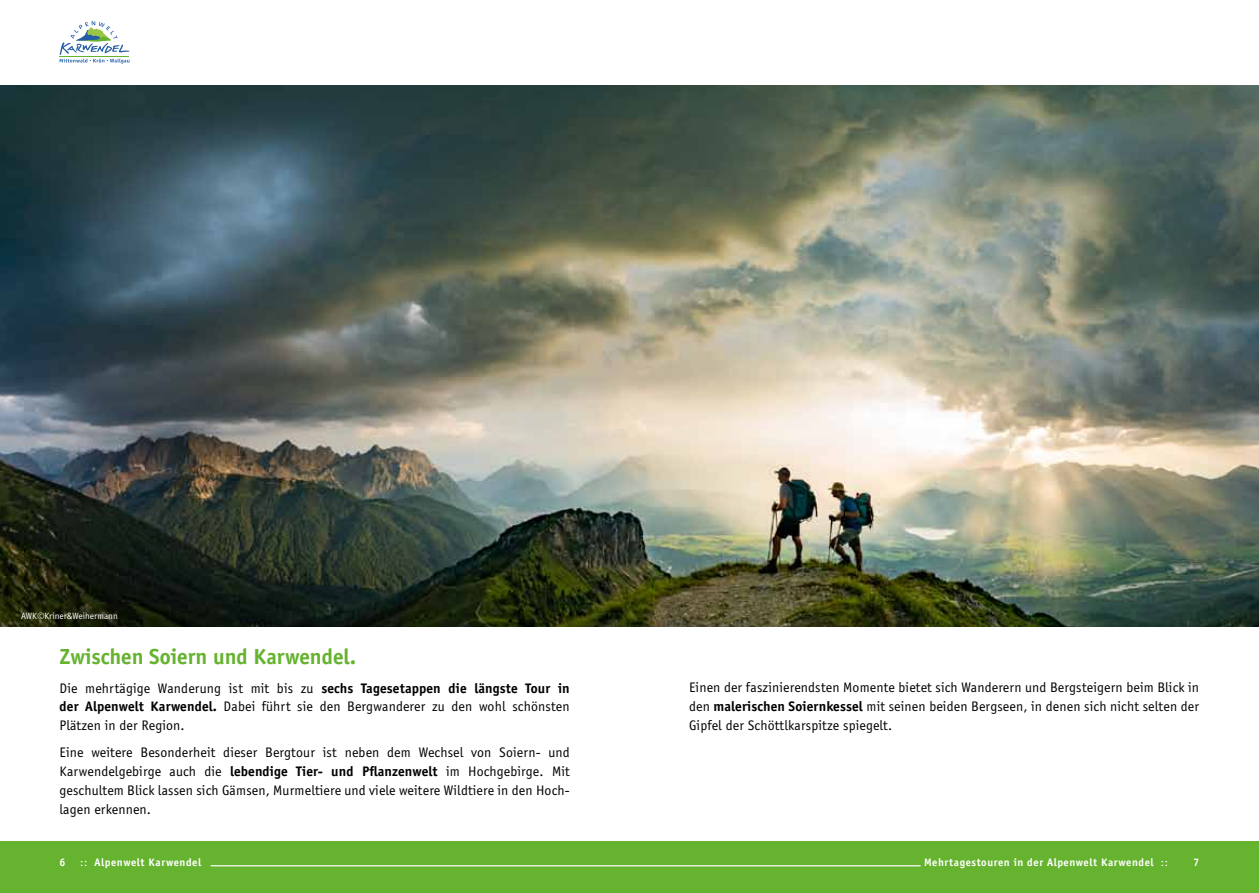
<style>
.page{position:relative;width:1259px;height:893px;background:#fff}
.page>*{position:absolute;margin:0;border:0;box-sizing:border-box;transform-origin:0 0}
.t1{font:700 22.5px "Officina Sans";color:#65b32e}
.t2{font:14.25px/18.8px "Officina Sans";letter-spacing:.01em;color:#000;text-align:justify}
.t3{font:700 11.25px "Officina Sans";letter-spacing:.05em;color:#fff}
.t4{font:9.45px "Officina Sans";color:#fff}
.s1{font-weight:700}
.s2{font-weight:400}
</style>
<div class="page">
<div style="left:0;top:842px;width:629px;height:51px;background:#65b32e"></div>
<hr style="left:210px;top:865px;width:419px;height:1px;background:#fff">
<svg style="left:60px;top:21px;width:70px;height:42px"></svg>
<hr style="left:60px;top:56px;width:69px;height:1px;background:#65b32e">
<div style="left:629px;top:842px;width:630px;height:51px;background:#65b32e"></div>
<hr style="left:629px;top:865px;width:291px;height:1px;background:#fff">
<img style="left:0;top:85px;width:1259px;height:541px">
<p class="t4" style="left:21px;top:610px;width:98px">AWK©Kriner&amp;Weihermann</p>
<h1 class="t1" style="left:60px;top:643px;width:298px">Zwischen Soiern und Karwendel.</h1>
<p class="t2" style="left:60px;top:679px;width:512px">Die mehrtägige Wanderung ist mit bis zu <span class="s1">sechs Tagesetappen die längste Tour in der Alpenwelt Karwendel.</span> Dabei führt sie den Bergwanderer zu den wohl schönsten Plätzen in der Region.</p>
<p class="t2" style="left:60px;top:743px;width:512px">Eine weitere Besonderheit dieser Bergtour ist neben dem Wechsel von Soiern- und Karwendelgebirge auch die <span class="s1">lebendige Tier- und Pflanzenwelt</span> im Hochgebirge. Mit geschultem Blick lassen sich Gämsen, Murmeltiere und viele weitere Wildtiere in den Hoch&shy;lagen erkennen.</p>
<p class="t2" style="left:689px;top:678px;width:511px">Einen der faszinierendsten Momente bietet sich Wanderern und Bergsteigern beim Blick in den <span class="s1">malerischen Soiernkessel</span> mit seinen beiden Bergseen, in denen sich nicht selten der Gipfel der Schöttlkarspitze spiegelt.</p>
<p class="t3" style="left:60px;top:855px;width:7px">6</p>
<p class="t3" style="left:80px;top:855px;width:122px"><span class="s2">::</span> Alpenwelt Karwendel</p>
<p class="t3" style="left:924px;top:855px;width:245px">Mehrtagestouren in der Alpenwelt Karwendel <span class="s2">::</span></p>
<p class="t3" style="left:1193px;top:855px;width:7px">7</p>
</div>
